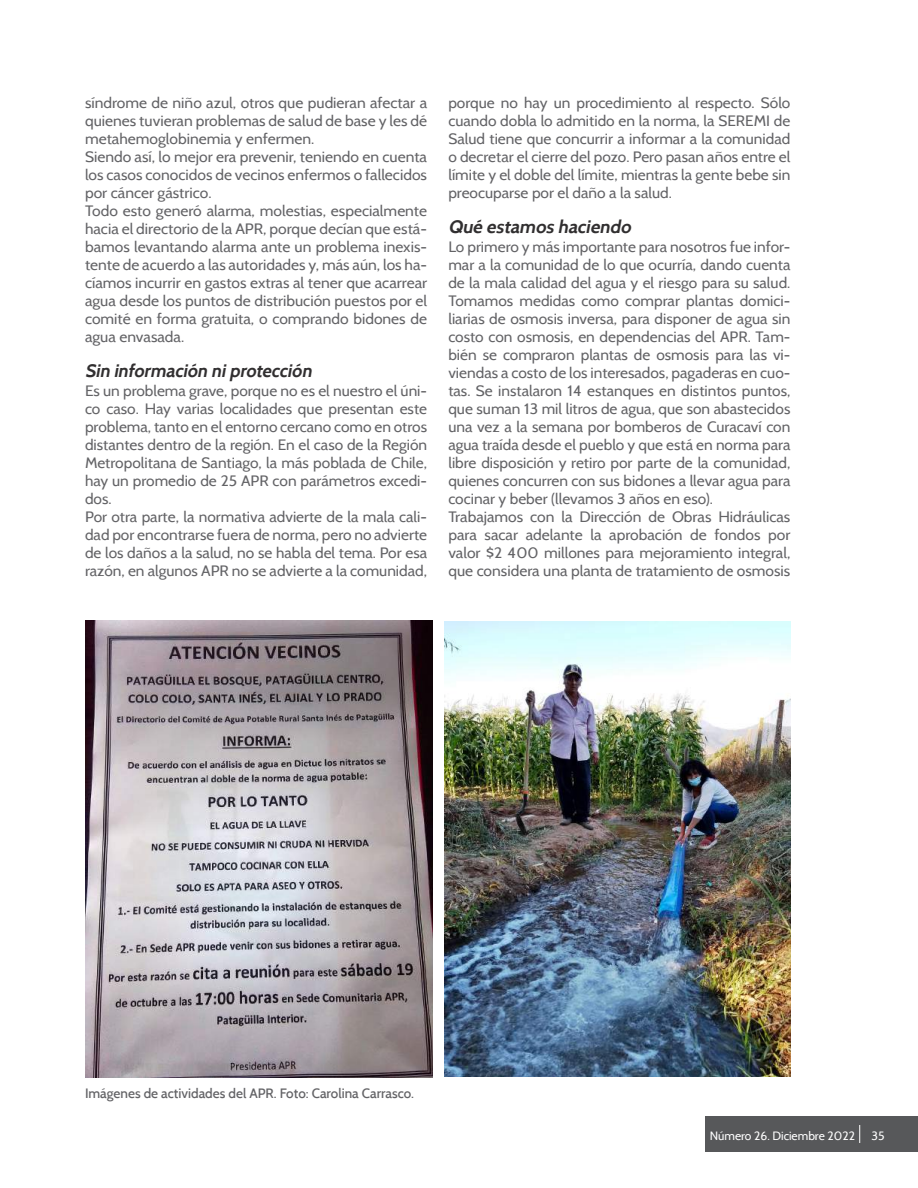
<style>
.page{position:relative;width:918px;height:1188px;background:#fff}
.page>*{position:absolute;margin:0;border:0;box-sizing:border-box;transform-origin:0 0}
.t1{font:italic 700 18px "Cabin";color:#312f30}
.t2{font:15px/18px "Cabin";color:#636366}
.t3{font:15px/18px "Cabin";color:#636366;scale:1.04 1}
.t4{font:500 13.5px "Cabin";color:#636366}
.t5{font:12px "Cabin";color:#fff}
</style>
<div class="page">
<div style="left:705px;top:1116px;width:213px;height:36px;background:#57585a"></div>
<svg style="left:859px;top:1125px;width:1px;height:18px"></svg>
<img style="left:445px;top:621px;width:346px;height:456px">
<img style="left:85px;top:620px;width:348px;height:457px">
<p class="t3" style="left:85px;top:94px;width:330px">síndrome de niño azul, otros que pudieran afectar a quienes tuvieran problemas de salud de base y les dé metahemoglobinemia y enfermen.<br>Siendo así, lo mejor era prevenir, teniendo en cuenta los casos conocidos de vecinos enfermos o fallecidos por cáncer gástrico.<br>Todo esto generó alarma, molestias, especialmente hacia el directorio de la APR, porque decían que está&shy;bamos levantando alarma ante un problema inexis&shy;tente de acuerdo a las autoridades y, más aún, los ha&shy;cíamos incurrir en gastos extras al tener que acarrear agua desde los puntos de distribución puestos por el comité en forma gratuita, o comprando bidones de agua envasada.</p>
<p class="t1" style="left:85px;top:360px;width:232px">Sin información niprotección</p>
<p class="t2" style="left:85px;top:382px;width:344px">Es un problema grave, porque no es el nuestro el úni&shy;co caso. Hay varias localidades que presentan este problema, tanto en el entorno cercano como en otros distantes dentro de la región. En el caso de la Región Metropolitana de Santiago, la más poblada de Chile, hay un promedio de 25 APR con parámetros excedi&shy;dos.<br>Por otra parte, la normativa advierte de la mala cali&shy;dad por encontrarse fuera de norma, pero no advierte de los daños a la salud, no se habla del tema. Por esa razón, en algunos APR no se advierte a la comunidad,</p>
<p class="t2" style="left:448px;top:94px;width:344px;text-align:justify">porque no hay un procedimiento al respecto. Sólo cuando dobla lo admitido en la norma, la SEREMI de Salud tiene que concurrir a informar a la comunidad o decretar el cierre del pozo. Pero pasan años entre el límite y el doble del límite, mientras la gente bebe sin preocuparse por el daño a la salud.</p>
<p class="t1" style="left:448px;top:216px;width:188px">Qué estamos haciendo</p>
<p class="t2" style="left:448px;top:238px;width:344px">Lo primero y más importante para nosotros fue infor&shy;mar a la comunidad de lo que ocurría, dando cuenta de la mala calidad del agua y el riesgo para su salud.<br>Tomamos medidas como comprar plantas domici&shy;liarias de osmosis inversa, para disponer de agua sin costo con osmosis, en dependencias del APR. Tam&shy;bién se compraron plantas de osmosis para las vi&shy;viendas a costo de los interesados, pagaderas en cuo&shy;tas. Se instalaron 14 estanques en distintos puntos, que suman 13 mil litros de agua, que son abastecidos una vez a la semana por bomberos de Curacaví con agua traída desde el pueblo y que está en norma para libre disposición y retiro por parte de la comunidad, quienes concurren con sus bidones a llevar agua para cocinar y beber (llevamos 3 años en eso).<br>Trabajamos con la Dirección de Obras Hidráulicas para sacar adelante la aprobación de fondos por valor $2 400 millones para mejoramiento integral, que considera una planta de tratamiento de osmosis</p>
<p class="t4" style="left:85px;top:1085px;width:331px">Imágenes de actividades del APR. Foto: Carolina Carrasco.</p>
<p class="t5" style="left:710px;top:1128px;width:146px">Número 26. Diciembre 2022</p>
<p class="t5" style="left:872px;top:1128px;width:15px">35</p>
</div>
